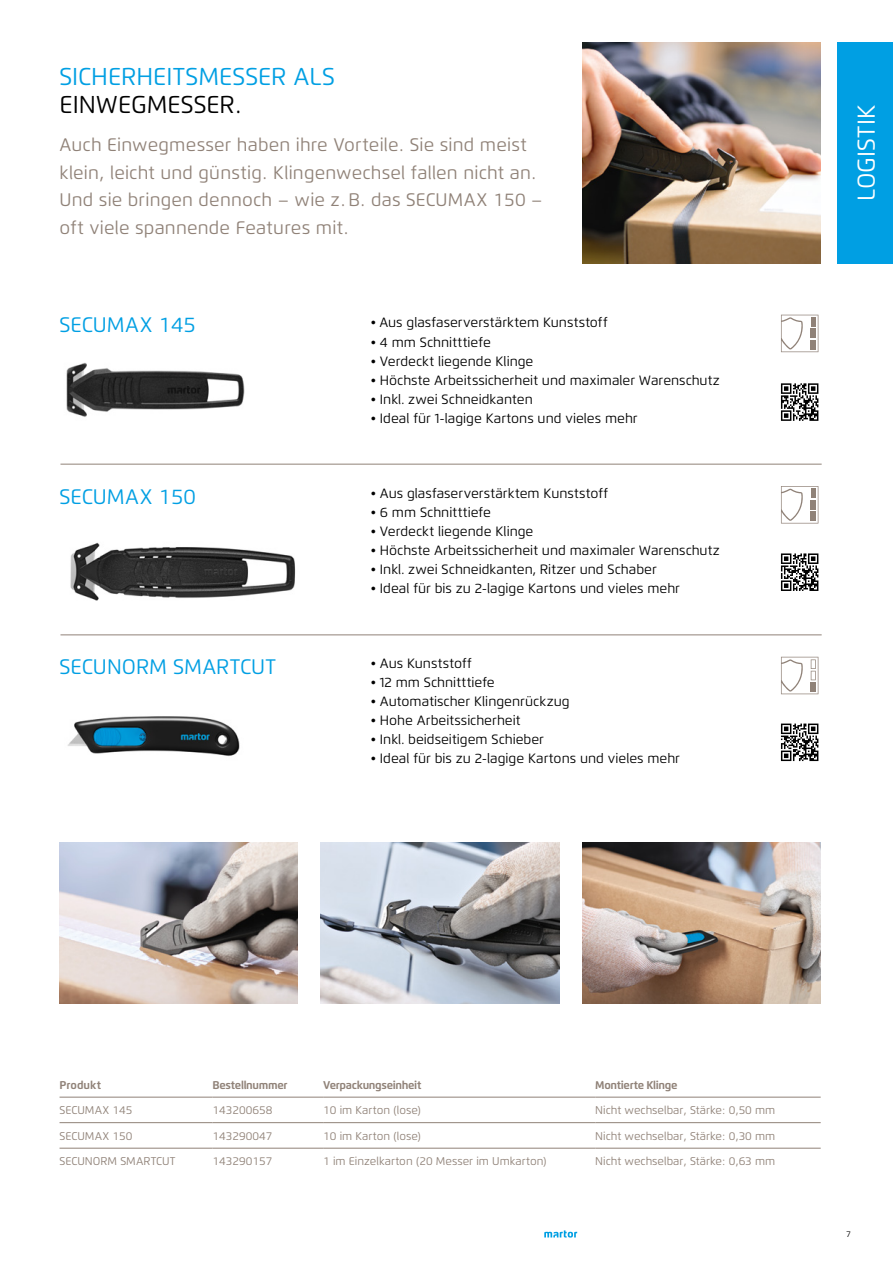
<style>
.page{position:relative;width:893px;height:1263px;background:#fff}
.page>*{position:absolute;margin:0;border:0;box-sizing:border-box;transform-origin:0 0}
._01_Head_Flexo_Reg_1{font:24.3px "Flexo";color:#009fe3}
._01_Head_Flexo_Reg_1-2{font:24.3px "Flexo";color:#000}
._01_Head_Flexo_Reg_1-3{font:24.3px "Flexo";color:#fff}
._01_Head_Flexo_Reg_1-4{font:21px "Flexo";color:#009fe3}
._08_Lead_Flexo_Reg_1{font:18.15px/27.6px "Flexo";letter-spacing:.01em;color:#908278}
._02_Copy_Flexo_Reg_9{font:13.5px "Flexo";color:#000}
._04_Tab_Flexo_Reg_7{font:11.25px "Flexo";color:#908278}
._04_Tab_Flexo_Reg_7-2{font:700 11.25px "Flexo";letter-spacing:-.03em;color:#908278}
._04_Tab_Flexo_Reg_7-3{font:700 11.25px "Flexo";color:#908278}
.t1{font:8.25px "Flexo";color:#000}
</style>
<div class="page">
<svg style="left:544px;top:1230px;width:33px;height:7px"></svg>
<img style="left:583px;top:43px;width:238px;height:221px">
<img style="left:66px;top:362px;width:179px;height:55px">
<img style="left:67px;top:716px;width:173px;height:40px">
<img style="left:60px;top:842px;width:238px;height:161px">
<img style="left:321px;top:842px;width:238px;height:161px">
<img style="left:70px;top:542px;width:226px;height:59px">
<hr style="left:60px;top:464px;width:762px;height:1px;background:#908278">
<hr style="left:60px;top:635px;width:762px;height:1px;background:#908278">
<img style="left:582px;top:842px;width:239px;height:161px">
<svg style="left:781px;top:315px;width:37px;height:37px"></svg>
<div style="left:811px;top:317px;width:5px;height:10px;background:#908278"></div>
<div style="left:811px;top:340px;width:5px;height:9px;background:#908278"></div>
<div style="left:811px;top:329px;width:5px;height:9px;background:#908278"></div>
<svg style="left:781px;top:486px;width:37px;height:37px"></svg>
<div style="left:811px;top:489px;width:5px;height:9px;background:#908278"></div>
<div style="left:811px;top:511px;width:5px;height:10px;background:#908278"></div>
<div style="left:811px;top:500px;width:5px;height:9px;background:#908278"></div>
<svg style="left:781px;top:657px;width:37px;height:37px"></svg>
<div style="left:811px;top:682px;width:5px;height:9px;background:#908278"></div>
<div style="left:838px;top:43px;width:55px;height:221px;background:#009fe3"></div>
<svg style="left:782px;top:384px;width:36px;height:36px"></svg>
<div style="left:779px;top:381px;width:42px;height:42px;border:2px solid #fff"></div>
<svg style="left:782px;top:554px;width:36px;height:36px"></svg>
<div style="left:779px;top:551px;width:42px;height:42px;border:2px solid #fff"></div>
<svg style="left:782px;top:724px;width:36px;height:36px"></svg>
<div style="left:779px;top:721px;width:42px;height:42px;border:2px solid #fff"></div>
<hr style="left:213px;top:1097px;width:110px;height:1px;background:#908278">
<hr style="left:323px;top:1097px;width:272px;height:1px;background:#908278">
<hr style="left:595px;top:1097px;width:226px;height:1px;background:#908278">
<hr style="left:60px;top:1097px;width:153px;height:1px;background:#908278">
<hr style="left:60px;top:1148px;width:153px;height:1px;background:#908278">
<hr style="left:213px;top:1148px;width:110px;height:1px;background:#908278">
<hr style="left:323px;top:1148px;width:272px;height:1px;background:#908278">
<hr style="left:595px;top:1148px;width:226px;height:1px;background:#908278">
<hr style="left:60px;top:1122px;width:153px;height:1px;background:#908278">
<hr style="left:213px;top:1122px;width:110px;height:1px;background:#908278">
<hr style="left:323px;top:1122px;width:272px;height:1px;background:#908278">
<hr style="left:595px;top:1122px;width:226px;height:1px;background:#908278">
<p class="_01_Head_Flexo_Reg_1" style="left:60px;top:62px;width:277px">SICHERHEITSMESSER ALS</p>
<p class="_01_Head_Flexo_Reg_1-2" style="left:60px;top:89px;width:184px">EINWEGMESSER.</p>
<p class="_08_Lead_Flexo_Reg_1" style="left:60px;top:131px;width:485px">Auch Einwegmesser haben ihre Vorteile. Sie sind meist klein, leicht und günstig. Klingenwechsel fallen nicht an.<br>Und sie bringen dennoch – wie z.B. das SECUMAX 150 – oft viele spannende Features mit.</p>
<p class="_01_Head_Flexo_Reg_1-4" style="left:60px;top:312px;width:138px">SECUMAX 145</p>
<p class="_02_Copy_Flexo_Reg_9" style="left:371px;top:315px;width:238px">• Aus glasfaserverstärktem Kunststoff</p>
<p class="_02_Copy_Flexo_Reg_9" style="left:371px;top:334px;width:122px">• 4 mm Schnitttiefe</p>
<p class="_02_Copy_Flexo_Reg_9" style="left:371px;top:353px;width:164px">• Verdeckt liegende Klinge</p>
<p class="_02_Copy_Flexo_Reg_9" style="left:371px;top:372px;width:351px">• Höchste Arbeitssicherheit und maximaler Warenschutz</p>
<p class="_02_Copy_Flexo_Reg_9" style="left:371px;top:391px;width:163px">• Inkl. zwei Schneidkanten</p>
<p class="_02_Copy_Flexo_Reg_9" style="left:371px;top:410px;width:268px">• Ideal für 1-lagige Kartons und vieles mehr</p>
<p class="_01_Head_Flexo_Reg_1-4" style="left:60px;top:484px;width:138px">SECUMAX 150</p>
<p class="_02_Copy_Flexo_Reg_9" style="left:371px;top:485px;width:239px">• Aus glasfaserverstärktem Kunststoff</p>
<p class="_02_Copy_Flexo_Reg_9" style="left:371px;top:504px;width:122px">• 6 mm Schnitttiefe</p>
<p class="_02_Copy_Flexo_Reg_9" style="left:371px;top:523px;width:164px">• Verdeckt liegende Klinge</p>
<p class="_02_Copy_Flexo_Reg_9" style="left:371px;top:542px;width:351px">• Höchste Arbeitssicherheit und maximaler Warenschutz</p>
<p class="_02_Copy_Flexo_Reg_9" style="left:371px;top:561px;width:287px">• Inkl. zwei Schneidkanten, Ritzer und Schaber</p>
<p class="_02_Copy_Flexo_Reg_9" style="left:371px;top:580px;width:311px">• Ideal für bis zu 2-lagige Kartons und vieles mehr</p>
<p class="_01_Head_Flexo_Reg_1-4" style="left:60px;top:654px;width:218px">SECUNORM SMARTCUT</p>
<p class="_02_Copy_Flexo_Reg_9" style="left:371px;top:655px;width:102px">• Aus Kunststoff</p>
<p class="_02_Copy_Flexo_Reg_9" style="left:371px;top:674px;width:125px">• 12 mm Schnitttiefe</p>
<p class="_02_Copy_Flexo_Reg_9" style="left:371px;top:693px;width:200px">• Automatischer Klingenrückzug</p>
<p class="_02_Copy_Flexo_Reg_9" style="left:371px;top:712px;width:151px">• Hohe Arbeitssicherheit</p>
<p class="_02_Copy_Flexo_Reg_9" style="left:371px;top:731px;width:175px">• Inkl. beidseitigem Schieber</p>
<p class="_02_Copy_Flexo_Reg_9" style="left:371px;top:750px;width:311px">• Ideal für bis zu 2-lagige Kartons und vieles mehr</p>
<p class="_01_Head_Flexo_Reg_1-3" style="left:852px;top:201px;width:98px;rotate:-90deg">LOGISTIK</p>
<p class="_04_Tab_Flexo_Reg_7-3" style="left:60px;top:1078px;width:43px">Produkt</p>
<p class="_04_Tab_Flexo_Reg_7-2" style="left:213px;top:1078px;width:76px">Bestellnummer</p>
<p class="_04_Tab_Flexo_Reg_7-2" style="left:323px;top:1078px;width:100px">Verpackungseinheit</p>
<p class="_04_Tab_Flexo_Reg_7-2" style="left:595px;top:1078px;width:84px">Montierte Klinge</p>
<p class="_04_Tab_Flexo_Reg_7" style="left:60px;top:1103px;width:75px">SECUMAX 145</p>
<p class="_04_Tab_Flexo_Reg_7" style="left:213px;top:1103px;width:61px">143200658</p>
<p class="_04_Tab_Flexo_Reg_7" style="left:323px;top:1103px;width:99px">10 im Karton (lose)</p>
<p class="_04_Tab_Flexo_Reg_7" style="left:595px;top:1103px;width:182px">Nicht wechselbar, Stärke: 0,50 mm</p>
<p class="_04_Tab_Flexo_Reg_7" style="left:60px;top:1129px;width:75px">SECUMAX 150</p>
<p class="_04_Tab_Flexo_Reg_7" style="left:213px;top:1129px;width:61px">143290047</p>
<p class="_04_Tab_Flexo_Reg_7" style="left:323px;top:1129px;width:99px">10 im Karton (lose)</p>
<p class="_04_Tab_Flexo_Reg_7" style="left:595px;top:1129px;width:182px">Nicht wechselbar, Stärke: 0,30 mm</p>
<p class="_04_Tab_Flexo_Reg_7" style="left:60px;top:1154px;width:118px">SECUNORM SMARTCUT</p>
<p class="_04_Tab_Flexo_Reg_7" style="left:213px;top:1154px;width:61px">143290157</p>
<p class="_04_Tab_Flexo_Reg_7" style="left:323px;top:1154px;width:225px">1 im Einzelkarton (20 Messer im Umkarton)</p>
<p class="_04_Tab_Flexo_Reg_7" style="left:595px;top:1154px;width:182px">Nicht wechselbar, Stärke: 0,63 mm</p>
<p class="_04_Tab_Flexo_Reg_7" style="left:226px;top:1103px;width:45px">50 1.12</p>
<p class="_04_Tab_Flexo_Reg_7" style="left:219px;top:1129px;width:51px">50001.12</p>
<p class="_04_Tab_Flexo_Reg_7" style="left:219px;top:1154px;width:51px">1000 .02</p>
<p class="t1" style="left:846px;top:1229px;width:6px">7</p>
</div>
